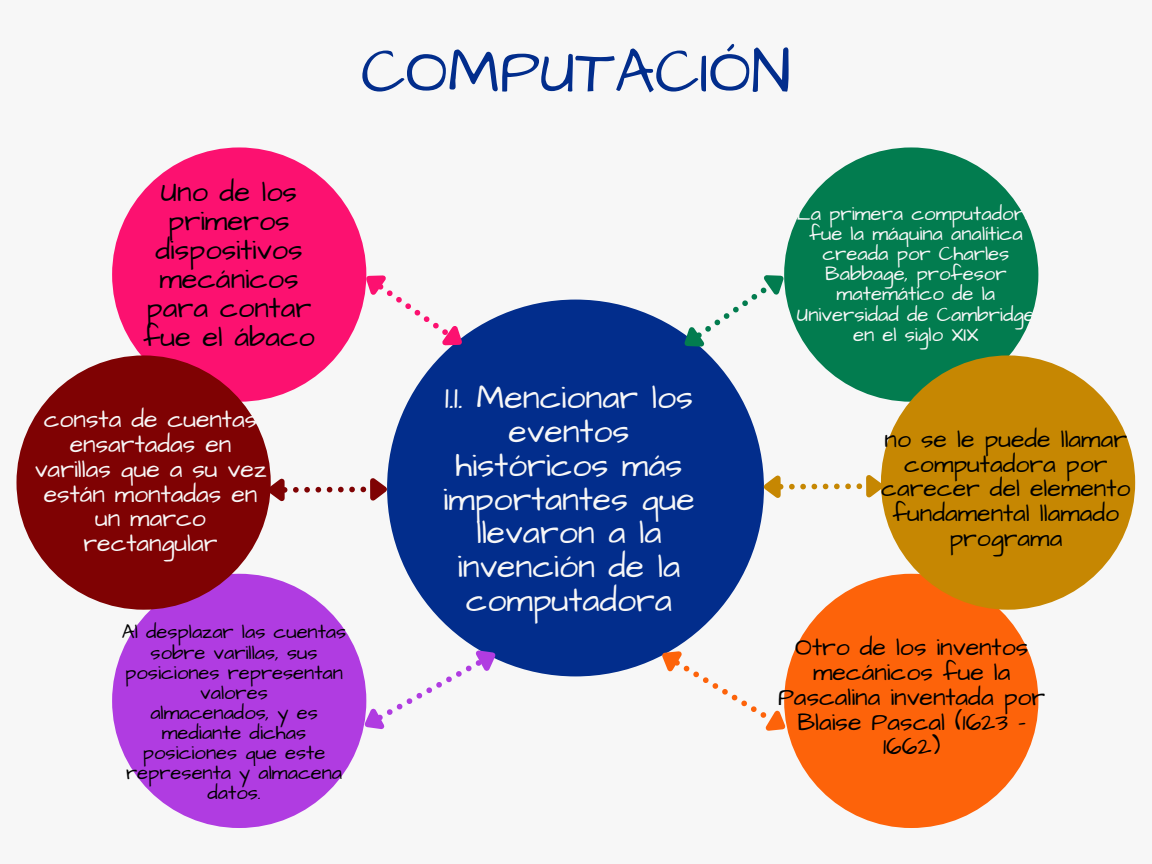
<style>
.page{position:relative;width:1152px;height:864px;background:#f7f7f7}
.page>*{position:absolute;margin:0;border:0;box-sizing:border-box;transform-origin:0 0}
.t1{font:63px "Architects Daughter";color:#022d8c}
.t2{font:33.9px/33.8px "Architects Daughter";color:#f7f7f7;text-align:center}
.t3{font:28.95px/29px "Architects Daughter";color:#000;text-align:center}
.t4{font:24.9px/24.8px "Architects Daughter";color:#000;text-align:center}
.t5{font:24.9px/24.8px "Architects Daughter";color:#f7f7f7;text-align:center}
.t6{font:20.4px/20.2px "Architects Daughter";color:#f7f7f7;text-align:center}
.t7{font:20.25px/20.1px "Architects Daughter";color:#000;text-align:center}
</style>
<div class="page">
<div style="left:387px;top:300px;width:377px;height:376px;background:#022d8c;border-radius:50%"></div>
<div style="left:112px;top:147px;width:254px;height:255px;background:#fc1170;border-radius:50%"></div>
<div style="left:112px;top:574px;width:254px;height:254px;background:#b03ce1;border-radius:50%"></div>
<div style="left:16px;top:355px;width:255px;height:255px;background:#7f0203;border-radius:50%"></div>
<div style="left:784px;top:147px;width:254px;height:255px;background:#027c4f;border-radius:50%"></div>
<div style="left:784px;top:574px;width:254px;height:254px;background:#fd630a;border-radius:50%"></div>
<div style="left:881px;top:355px;width:254px;height:255px;background:#c68702;border-radius:50%"></div>
<svg style="left:267px;top:473px;width:122px;height:37px"></svg>
<svg style="left:763px;top:470px;width:121px;height:37px"></svg>
<svg style="left:647px;top:637px;width:152px;height:111px"></svg>
<svg style="left:351px;top:636px;width:159px;height:110px"></svg>
<svg style="left:350px;top:260px;width:126px;height:104px"></svg>
<svg style="left:670px;top:261px;width:130px;height:104px"></svg>
<h1 class="t1" style="left:361px;top:29px;width:431px">COMPUTACIÓN</h1>
<p class="t3" style="left:143px;top:178px;width:173px">Uno de los primeros dispositivos mecánicos para contar fue el ábaco</p>
<p class="t5" style="left:35px;top:408px;width:233px">consta de cuentas ensartadas en varillas que a su vez están montadas en un marco rectangular</p>
<p class="t7" style="left:122px;top:623px;width:226px">Al desplazar las cuentas sobre varillas, sus posiciones representan valores<br>almacenados, y es mediante dichas posiciones que este representa y almacena datos.</p>
<h2 class="t2" style="left:443px;top:382px;width:253px">1.1. Mencionar los eventos históricos más importantes que llevaron a la invención de la computadora</h2>
<p class="t6" style="left:797px;top:204px;width:240px">La primera computadora fue la máquina analítica creada por Charles<br>Babbage, profesor matemático de la<br>Universidad de Cambridge en el siglo XIX</p>
<p class="t4" style="left:881px;top:427px;width:251px">no se le puede llamar computadora por carecer del elemento fundamental llamado programa</p>
<p class="t4" style="left:778px;top:636px;width:269px">Otro de los inventos mecánicos fue la<br>Pascalina inventada por<br>Blaise Pascal (1623 -<br>1662)</p>
</div>
